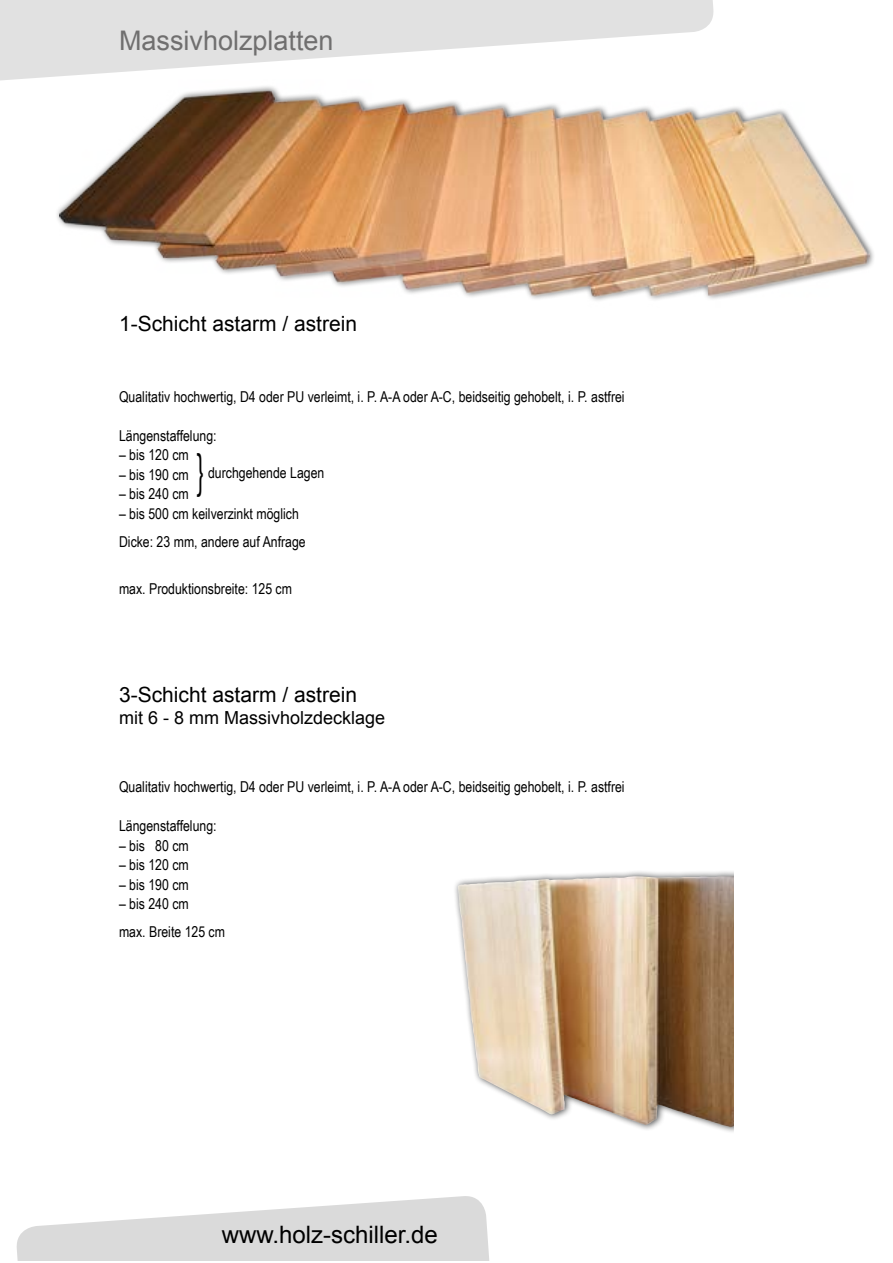
<style>
.page{position:relative;width:893px;height:1263px;background:#fff}
.page>*{position:absolute;margin:0;border:0;box-sizing:border-box;transform-origin:0 0}
.t1{font:44.55px "Avant Garde SB";color:#000;scale:.56 1}
.t2{font:27px "Arial";color:#706f6f}
.t3{font:24px "Arial";color:#000}
.t4{font:21px "Arial";color:#000}
.t5{font:18px "Arial";color:#000}
.t6{font:15px/28px "Arial Narrow";color:#000}
</style>
<div class="page">
<img style="left:60px;top:86px;width:810px;height:215px">
<svg style="left:0;top:0;width:714px;height:81px;fill:#e1e1e1"></svg>
<div style="left:453px;top:869px;width:399px;height:269px;background:#000;opacity:.75"></div>
<img style="left:458px;top:876px;width:275px;height:255px">
<svg style="left:16px;top:1196px;width:474px;height:65px"></svg>
<div style="left:733px;top:792px;width:151px;height:469px;background:#fff"></div>
<h2 class="t2" style="left:119px;top:23px;width:216px">Massivholzplatten</h2>
<h3 class="t4" style="left:119px;top:310px;width:240px">1-Schicht astarm / astrein</h3>
<p class="t6" style="left:119px;top:382px;width:507px">Qualitativ hochwertig, D4 oder PU verleimt, i. P. A-A oder A-C, beidseitig gehobelt, i. P. astfrei</p>
<p class="t6" style="left:119px;top:421px;width:99px">Längenstaffelung:</p>
<p class="t6" style="left:119px;top:440px;width:71px">– bis 120 cm</p>
<p class="t6" style="left:119px;top:460px;width:71px">– bis 190 cm</p>
<p class="t6" style="left:119px;top:479px;width:71px">– bis 240 cm</p>
<p class="t6" style="left:119px;top:499px;width:188px">– bis 500 cm keilverzinkt möglich<br>Dicke: 23 mm, andere auf Anfrage</p>
<p class="t6" style="left:119px;top:574px;width:174px">max. Produktionsbreite: 125 cm</p>
<h1 class="t1" style="left:196px;top:446px;width:15px">}</h1>
<p class="t6" style="left:208px;top:458px;width:118px">durchgehende Lagen</p>
<h3 class="t4" style="left:119px;top:681px;width:240px">3-Schicht astarm / astrein</h3>
<p class="t5" style="left:119px;top:705px;width:268px">mit 6 - 8 mm Massivholzdecklage</p>
<p class="t6" style="left:119px;top:772px;width:507px">Qualitativ hochwertig, D4 oder PU verleimt, i. P. A-A oder A-C, beidseitig gehobelt, i. P. astfrei</p>
<p class="t6" style="left:119px;top:811px;width:99px">Längenstaffelung:</p>
<p class="t6" style="left:119px;top:831px;width:71px">– bis 80 cm</p>
<p class="t6" style="left:119px;top:850px;width:71px">– bis 120 cm</p>
<p class="t6" style="left:119px;top:870px;width:71px">– bis 190 cm</p>
<p class="t6" style="left:119px;top:889px;width:107px">– bis 240 cm<br>max. Breite 125 cm</p>
<h3 class="t3" style="left:222px;top:1219px;width:218px">www.holz-schiller.de</h3>
</div>
